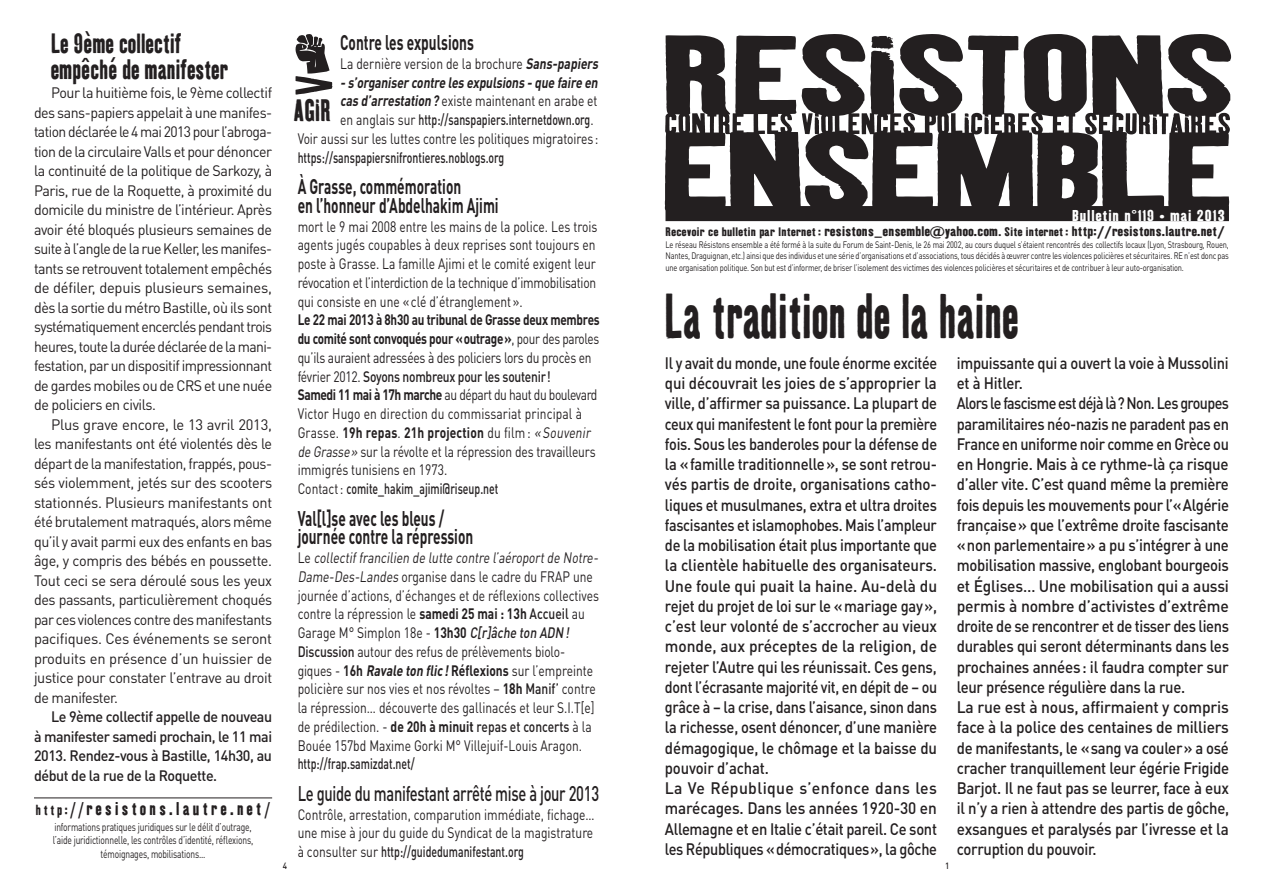
<style>
.page{position:relative;width:1263px;height:893px;background:#fff}
.page>*{position:absolute;margin:0;border:0;box-sizing:border-box;transform-origin:0 0}
.t1{font:61.2px "Kipp No 1";letter-spacing:.02em;color:#231f20;scale:.78 1}
.t2{font:30px "Kipp No 1";color:#231f20;scale:.9 1}
.t3{font:27px/25.5px "Kipp No 1";letter-spacing:.01em;color:#231f20;scale:.9 1}
.t4{font:700 21px/18.8px "DIN Pro";color:#231f20;scale:.65 1}
.t5{font:500 21px "DIN Pro";letter-spacing:-.02em;color:#231f20;scale:.7 1}
.t6{font:18px "Kipp No 1";letter-spacing:.19em;color:#231f20}
.t7{font:500 16.5px/20.2px "DIN Pro";letter-spacing:-.02em;color:#231f20;scale:.86 1}
.t8{font:500 16.5px/20.2px "DIN Pro";letter-spacing:-.02em;color:#231f20;scale:.89 1}
.t9{font:15.3px "Kipp No 1";letter-spacing:.05em;color:#fff;scale:1.18 1}
.t10{font:15px/18.8px "DIN Pro";letter-spacing:-.005em;color:#231f20;text-align:justify;scale:.8 1}
.t11{font:15px/19.5px "DIN Pro";letter-spacing:-.005em;color:#231f20;text-align:justify;scale:.95 1}
.t12{font:15px/19.5px "DIN Pro";letter-spacing:-.005em;color:#231f20;text-align:justify}
.t13{font:15px/18.8px "DIN Pro";letter-spacing:-.005em;color:#231f20;scale:.78 1}
.t14{font:500 15px/19.5px "DIN Pro";color:#231f20;text-align:justify;scale:.95 1}
.t15{font:500 15px "DIN Pro";color:#231f20;scale:.7 1}
.t16{font:700 15px "DIN Pro";color:#231f20;scale:.8 1}
.t17{font:13.5px "Kipp No 1";letter-spacing:.02em;color:#231f20;scale:1.2 1}
.t18{font:11.25px/13.5px "DIN Pro";letter-spacing:-.02em;color:#231f20;text-align:center;scale:.75 1}
.t19{font:9.3px/11.1px "DIN Pro";letter-spacing:-.02em;color:#231f20;text-align:justify;scale:.8 1}
.t20{font:500 9px "DIN Pro";color:#231f20;scale:.9 1}
.s1{font-size:14.25px}
.s2{font-size:17.85px}
.s3{font-weight:700}
.s4{font-weight:400}
.s5{font-weight:500}
.s6{font-size:12px}
</style>
<div class="page">
<svg style="left:665px;top:34px;width:566px;height:187px;fill:#231f20"></svg>
<svg style="left:871px;top:36px;width:22px;height:13px"></svg>
<svg style="left:802px;top:113px;width:17px;height:21px"></svg>
<svg style="left:965px;top:113px;width:4px;height:4px"></svg>
<svg style="left:984px;top:117px;width:5px;height:17px"></svg>
<svg style="left:1125px;top:113px;width:12px;height:21px"></svg>
<svg style="left:1153px;top:117px;width:4px;height:17px"></svg>
<svg style="left:295px;top:34px;width:37px;height:61px"></svg>
<hr style="left:34px;top:797px;width:238px;height:1px;background:#231f20">
<h3 class="t3" style="left:51px;top:30px;width:198px">Le 9ème collectif empêché de manifester</h3>
<p class="t11" style="left:34px;top:82px;width:252px;text-indent:17px">Pour la huitième fois, le 9ème collectif des sans-papiers appelait à une manifes&shy;tation déclarée le 4 mai 2013 pour l’abroga&shy;tion de la circulaire Valls et pour dénoncer la continuité de la politique de Sarkozy, à Paris, rue de la Roquette, à proximité du domicile du ministre de l’intérieur. Après avoir été bloqués plusieurs semaines de suite à l’angle de la rue Keller, les manifes&shy;tants se retrouvent totalement empêchés de défiler, depuis plusieurs semaines, dès la sortie du métro Bastille, où ils sont systématiquement encerclés pendant trois heures, toute la durée déclarée de la mani&shy;festation, par un dispositif impressionnant de gardes mobiles ou de CRS et une nuée de policiers en civils.</p>
<p class="t12" style="left:34px;top:414px;width:240px;text-indent:17px">Plus grave encore, le 13 avril 2013, les manifestants ont été violentés dès le départ de la manifestation, frappés, pous&shy;sés violemment, jetés sur des scooters stationnés. Plusieurs manifestants ont été brutalement matraqués, alors même qu’il y avait parmi eux des enfants en bas âge, y compris des bébés en poussette.<br>Tout ceci se sera déroulé sous les yeux des passants, particulièrement choqués par ces violences contre des manifestants pacifiques. Ces événements se seront produits en présence d’un huissier de justice pour constater l’entrave au droit de manifester.</p>
<p class="t14" style="left:34px;top:706px;width:252px;text-indent:17px">Le 9ème collectif appelle de nouveau à manifester samedi prochain, le 11 mai 2013. Rendez-vous à Bastille, 14h30, au début de la rue de la Roquette.</p>
<p class="t6" style="left:36px;top:798px;width:236px"><span class="s1">http:</span><span class="s2">//</span>resistons.lautre.net<span class="s2">/</span></p>
<p class="t18" style="left:53px;top:820px;width:269px">informations pratiques juridiques sur le délit d’outrage, l’aide juridictionnelle, les contrôles d’identité, réflexions, témoignages, mobilisations...</p>
<h3 class="t4" style="left:340px;top:32px;width:207px">Contre les expulsions</h3>
<p class="t10" style="left:340px;top:53px;width:327px">La dernière version de la brochure <span class="s3">Sans-papiers</span></p>
<p class="t16" style="left:340px;top:72px;width:327px">-s’organiser contre les expulsions -que faire en</p>
<p class="t10" style="left:340px;top:91px;width:323px"><span class="s3">cas d’arrestation?</span> existe maintenant en arabe et</p>
<p class="t15" style="left:340px;top:109px;width:363px"><span class="s4">en anglais sur</span> http://sanspapiers.internetdown.org<span class="s4">.</span></p>
<p class="t10" style="left:298px;top:128px;width:377px">Voir aussi sur les luttes contre les politiques migratoires:</p>
<p class="t15" style="left:298px;top:147px;width:297px">https://sanspapiersnifrontieres.noblogs.org</p>
<h3 class="t4" style="left:298px;top:176px;width:311px">À Grasse, commémoration<br>en l’honneur d’Abdelhakim Ajimi</h3>
<p class="t10" style="left:298px;top:216px;width:376px">mort le 9 mai 2008 entre les mains de la police. Les trois agents jugés coupables à deux reprises sont toujours en poste à Grasse. La famille Ajimi et le comité exigent leur révocation et l’interdiction de la technique d’immobilisation qui consiste en une «clé d’étranglement».</p>
<p class="t13" style="left:298px;top:310px;width:389px"><span class="s3">Le 22 mai 2013 à 8h30 au tribunal de Grasse deux membres du comité sont convoqués pour «outrage»</span>, pour des paroles qu’ils auraient adressées à des policiers lors du procès en février 2012. <span class="s5">Soyons nombreux pour les soutenir!<br></span><span class="s3">Samedi 11 mai à 17h marche</span> au départ du haut du boulevard Victor Hugo en direction du commissariat principal à Grasse. <span class="s3">19h repas</span>. <span class="s3">21h projection</span> du film : «Souvenir de Grasse» sur la révolte et la répression des travailleurs immigrés tunisiens en 1973.<br>Contact: <span class="s5">comite_hakim_ajimi@riseup.net</span></p>
<h3 class="t4" style="left:298px;top:508px;width:272px">Val[l]se avec les bleus / journée contre la répression</h3>
<p class="t10" style="left:298px;top:548px;width:380px;text-align:left">L e collectiffrancilien de lutte contre l’aéroportde Notre-Dame-Des-Landes organise dans le cadre du FRAP une journée d’actions, d’échanges et de réflexions collectives contre la répression le <span class="s3">samedi 25 mai : 13h</span> <span class="s5">Accueil</span> au Garage M° Simplon 18e - <span class="s3">13h30</span> <span class="s5">C[r]âche ton ADN!<br>Discussion</span> autour des refus de prélèvements biolo&shy;giques - <span class="s3">16h Ravale ton flic!Réflexions</span> sur l’empreinte policière sur nos vies et nos révoltes – <span class="s3">18h</span> <span class="s5">Manif’</span> contre la répression… découverte des gallinacés et leur S.I.T[e] de prédilection. - <span class="s3">de 20h à minuit</span> <span class="s5">repas et concerts</span> à la Bouée 157bd Maxime Gorki M° Villejuif-Louis Aragon.</p>
<p class="t15" style="left:298px;top:754px;width:169px">http://frap.samizdat.net/</p>
<h3 class="t5" style="left:298px;top:779px;width:432px">Le guide du manifestant arrêté mise à jour 2013</h3>
<p class="t10" style="left:298px;top:804px;width:373px">Contrôle, arrestation, comparution immédiate, fichage… une mise à jour du guide du Syndicat de la magistrature à consulter sur <span class="s5">http://guidedumanifestant.org</span></p>
<h2 class="t2" style="left:293px;top:92px;width:43px">AGIR</h2>
<p class="t9" style="left:1072px;top:206px;width:131px">Bulletin n°119 • mai 2013</p>
<p class="t17" style="left:665px;top:223px;width:467px"><span class="s6">Recevoir ce bulletin par lnternet :</span> resistons_ensemble@yahoo.com<span class="s6">. Site internet :</span> http://resistons.lautre.net/</p>
<p class="t19" style="left:665px;top:239px;width:706px">Le réseau Résistons ensemble a été formé à la suite du Forum de Saint-Denis, le 26 mai 2002, au cours duquel s’étaient rencontrés des collectifs locaux (Lyon, Strasbourg, Rouen, Nantes, Draguignan, etc.) ainsi que des individus et une série d’organisations et d’associations, tous décidés à œuvrer contre les violences policières et sécuritaires. RE n’est donc pas une organisation politique. Son but est d’informer, de briser l’isolement des victimes des violences policières et sécuritaires et de contribuer à leur auto-organisation.</p>
<h1 class="t1" style="left:665px;top:278px;width:455px">La tradition de la haine</h1>
<p class="t7" style="left:665px;top:352px;width:318px">Il y avait du monde, une foule énorme excitée qui découvrait les joies de s’approprier la ville, d’affirmer sa puissance. La plupart de ceux qui manifestent le font pour la première fois. Sous les banderoles pour la défense de la «famille traditionnelle», se sont retrou&shy;vés partis de droite, organisations catho&shy;liques et musulmanes, extra et ultra droites fascisantes et islamophobes. Mais l’ampleur de la mobilisation était plus importante que la clientèle habituelle des organisateurs.<br>Une foule qui puait la haine. Au-delà du rejet du projet de loi sur le «mariage gay», c’est leur volonté de s’accrocher au vieux monde, aux préceptes de la religion, de rejeter l’Autre qui les réunissait. Ces gens, dont l’écrasante majorité vit, en dépit de – ou grâce à – la crise, dans l’aisance, sinon dans la richesse, osent dénoncer, d’une manière démagogique, le chômage et la baisse du pouvoir d’achat.<br>La Ve République s’enfonce dans les marécages. Dans les années 1920-30 en Allemagne et en Italie c’était pareil. Ce sont les Républiques «démocratiques», la gôche</p>
<p class="t8" style="left:957px;top:352px;width:307px">impuissante qui a ouvert la voie à Mussolini et à Hitler.<br>Alors le fascisme est déjà là? Non. Les groupes paramilitaires néo-nazis ne paradent pas en France en uniforme noir comme en Grèce ou en Hongrie. Mais à ce rythme-là ça risque d’aller vite. C’est quand même la première fois depuis les mouvements pour l’«Algérie française» que l’extrême droite fascisante «non parlementaire» a pu s’intégrer à une mobilisation massive, englobant bourgeois et Églises… Une mobilisation qui a aussi permis à nombre d’activistes d’extrême droite de se rencontrer et de tisser des liens durables qui seront déterminants dans les prochaines années: il faudra compter sur leur présence régulière dans la rue.<br>La rue est à nous, affirmaient y compris face à la police des centaines de milliers de manifestants, le «sang va couler» a osé cracher tranquillement leur égérie Frigide Barjot. Il ne faut pas se leurrer, face à eux il n’y a rien à attendre des partis de gôche, exsangues et paralysés par l’ivresse et la corruption du pouvoir.</p>
<p class="t20" style="left:283px;top:859px;width:6px">4</p>
<p class="t20" style="left:945px;top:859px;width:6px">1</p>
</div>
